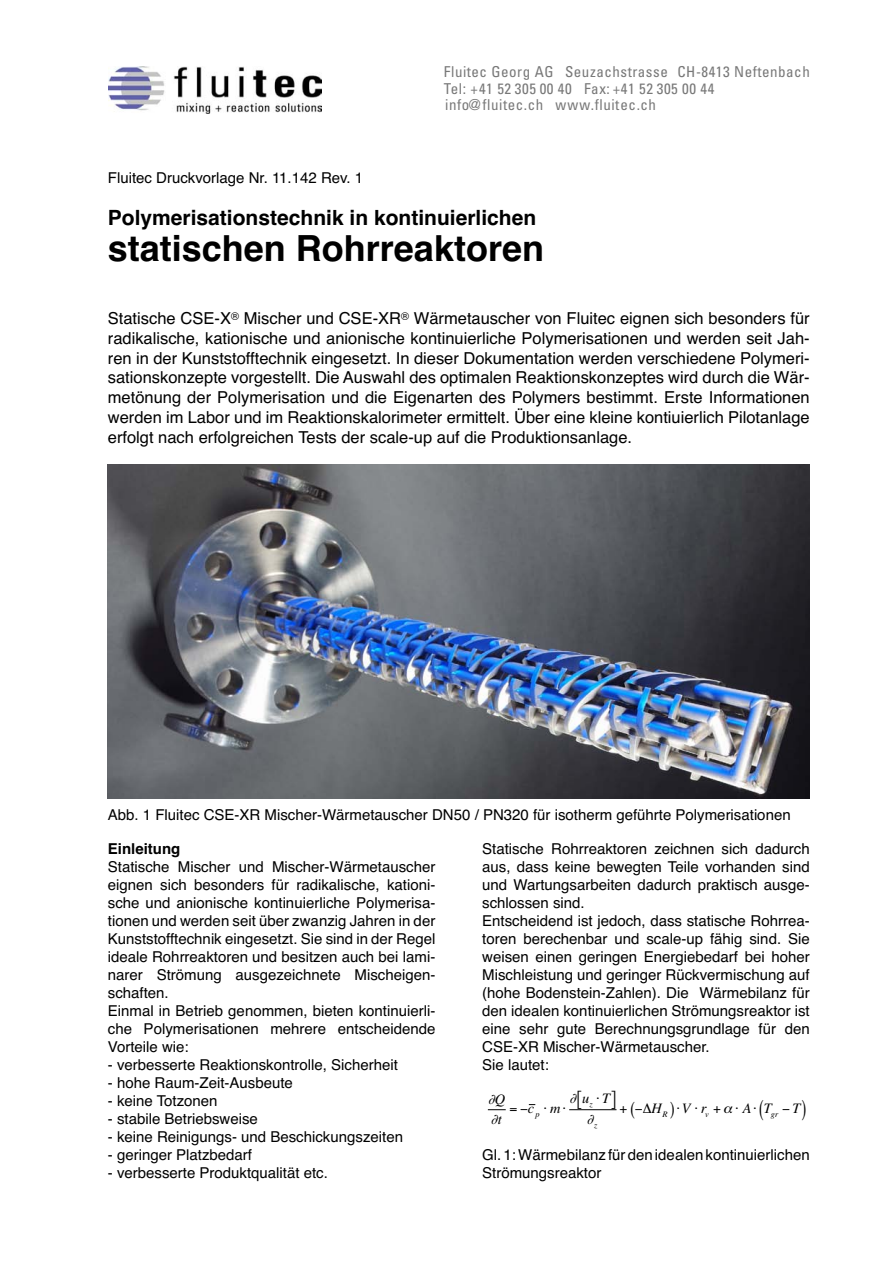
<style>
.page{position:relative;width:893px;height:1263px;background:#fff}
.page>*{position:absolute;margin:0;border:0;box-sizing:border-box;transform-origin:0 0}
.t1{font:700 36px "Helvetica";color:#000}
.t2{font:700 21px "Helvetica";color:#000}
.t3{font:16.5px/19.8px "Helvetica";color:#000;text-align:justify}
.t4{font:15px/18px "Helvetica";color:#000}
.t5{font:condensed 15px/16.5px "Univers";letter-spacing:.035em;color:#787878}
.t6{font:700 15px "Helvetica";color:#000}
.t7{font:14.4px/20.1px "Times Italic+T42+NBDTZF";color:#000}
.t8{font:8.4px "Times Italic+T42+NBDTZF";color:#000}
</style>
<div class="page">
<img style="left:108px;top:66px;width:213px;height:47px">
<img style="left:108px;top:465px;width:701px;height:333px">
<hr style="left:569px;top:1109px;width:47px;height:1px;background:#000">
<svg style="left:488px;top:1104px;width:47px;height:7px"></svg>
<svg style="left:611px;top:1109px;width:6px;height:2px"></svg>
<p class="t4" style="left:108px;top:170px;width:257px">Fluitec Druckvorlage Nr. 11.142 Rev. 1</p>
<p class="t5" style="left:444px;top:65px;width:367px">Fluitec Georg AG Seuzachstrasse CH-8413 Neftenbach<br>Tel: +41 52 305 00 40 Fax: +41 52 305 00 44 info@fluitec.ch www.fluitec.ch</p>
<h2 class="t2" style="left:108px;top:210px;width:430px">Polymerisationstechnik in kontinuierlichen</h2>
<h1 class="t1" style="left:108px;top:235px;width:437px">statischen Rohrreaktoren</h1>
<p class="t3" style="left:108px;top:310px;width:703px">Statische CSE-X<sup>®</sup> Mischer und CSE-XR<sup>®</sup> Wärmetauscher von Fluitec eignen sich besonders für radikalische, kationische und anionische kontinuierliche Polymerisationen und werden seit Jah&shy;ren in der Kunststofftechnik eingesetzt. In dieser Dokumentation werden verschiedene Polymeri&shy;sationskonzepte vorgestellt. Die Auswahl des optimalen Reaktionskonzeptes wird durch die Wär&shy;metönung der Polymerisation und die Eigenarten des Polymers bestimmt. Erste Informationen werden im Labor und im Reaktionskalorimeter ermittelt. Über eine kleine kontiuierlich Pilotanlage erfolgt nach erfolgreichen Tests der scale-up auf die Produktionsanlage.</p>
<p class="t4" style="left:108px;top:807px;width:684px">Abb. 1 Fluitec CSE-XR Mischer-Wärmetauscher DN50 / PN320 für isotherm geführte Polymerisationen</p>
<p class="t6" style="left:108px;top:844px;width:74px">Einleitung</p>
<p class="t4" style="left:108px;top:859px;width:329px">Statische Mischer und Mischer-Wärmetauscher eignen sich besonders für radikalische, kationi&shy;sche und anionische kontinuierliche Polymerisa&shy;tionen und werden seit über zwanzig Jahren in der Kunststofftechnik eingesetzt. Sie sind in der Regel ideale Rohrreaktoren und besitzen auch bei lami&shy;narer Strömung ausgezeichnete Mischeigen&shy;schaften.<br>Einmal in Betrieb genommen, bieten kontinuierli&shy;che Polymerisationen mehrere entscheidende Vorteile wie:</p>
<p class="t4" style="left:108px;top:1057px;width:291px">- verbesserte Reaktionskontrolle, Sicherheit</p>
<p class="t4" style="left:108px;top:1075px;width:187px">- hohe Raum-Zeit-Ausbeute</p>
<p class="t4" style="left:108px;top:1093px;width:111px">- keine Totzonen</p>
<p class="t4" style="left:108px;top:1111px;width:151px">- stabile Betriebsweise</p>
<p class="t4" style="left:108px;top:1129px;width:297px">- keine Reinigungs- und Beschickungszeiten</p>
<p class="t4" style="left:108px;top:1147px;width:146px">- geringer Platzbedarf</p>
<p class="t4" style="left:108px;top:1165px;width:222px">- verbesserte Produktqualität etc.</p>
<p class="t4" style="left:482px;top:841px;width:329px">Statische Rohrreaktoren zeichnen sich dadurch aus, dass keine bewegten Teile vorhanden sind und Wartungsarbeiten dadurch praktisch ausge&shy;schlossen sind.<br>Entscheidend ist jedoch, dass statische Rohrrea&shy;toren berechenbar und scale-up fähig sind. Sie weisen einen geringen Energiebedarf bei hoher Mischleistung und geringer Rückvermischung auf (hohe Bodenstein-Zahlen). Die Wärmebilanz für den idealen kontinuierlichen Strömungsreaktor ist eine sehr gute Berechnungsgrundlage für den CSE-XR Mischer-Wärmetauscher.<br>Sie lautet:</p>
<p class="t7" style="left:495px;top:1089px;width:12px">Q t</p>
<p class="t7" style="left:528px;top:1098px;width:34px">c <sub>p</sub> m</p>
<p class="t7" style="left:582px;top:1088px;width:29px">u<sub>z</sub> T</p>
<p class="t8" style="left:594px;top:1120px;width:5px">z</p>
<p class="t7" style="left:651px;top:1098px;width:59px">H<sub>R</sub> V r<sub>v</sub></p>
<p class="t7" style="left:742px;top:1098px;width:59px">A T<sub>gr</sub> T</p>
<p class="t4" style="left:482px;top:1147px;width:329px">Gl. 1: Wärmebilanz für den idealen kontinuierlichen<br>Strömungsreaktor</p>
</div>
